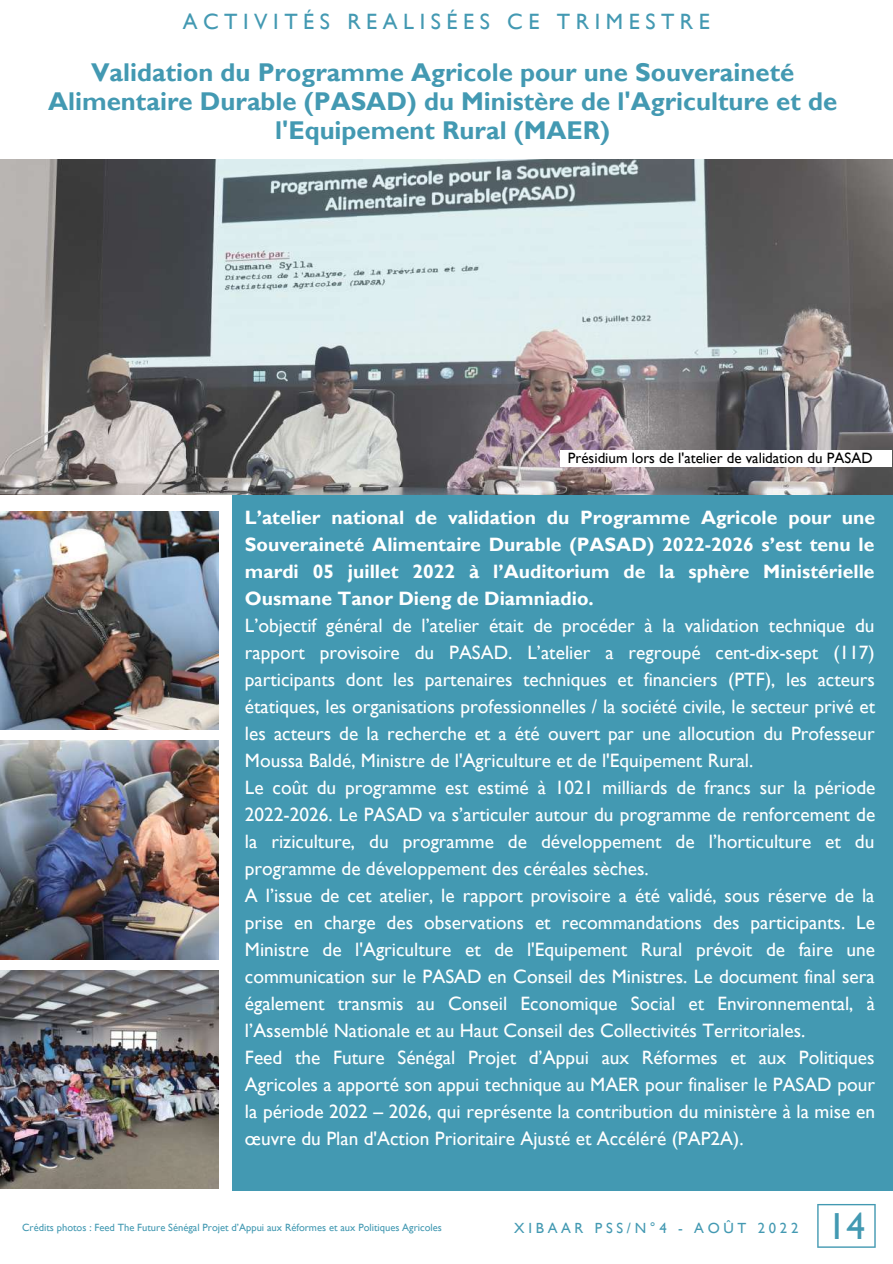
<style>
.page{position:relative;width:893px;height:1264px;background:#fff}
.page>*{position:absolute;margin:0;border:0;box-sizing:border-box;transform-origin:0 0}
.t1{font:37.65px "Gill Sans";color:#4399b2}
.t2{font:700 25.65px/29.2px "Gill Sans";color:#4399b2;text-align:center}
.t3{font:22.2px "Gill Sans";letter-spacing:.25em;color:#4399b2}
.t4{font:19.35px/27px "Gill Sans";color:#fff}
.t5{font:700 19.35px/27px "Gill Sans";color:#fff;text-align:justify}
.t6{font:15px "Gill Sans";color:#000}
.t7{font:14.7px "Gill Sans";letter-spacing:.25em;color:#4399b2}
.t8{font:10.5px "Gill Sans";color:#4399b2}
</style>
<div class="page">
<div style="left:232px;top:457px;width:660px;height:733px;background:#4399b2"></div>
<img style="left:0;top:159px;width:892px;height:335px">
<img style="left:0;top:970px;width:218px;height:218px">
<img style="left:0;top:741px;width:218px;height:218px">
<img style="left:0;top:511px;width:218px;height:218px">
<svg style="left:817px;top:1204px;width:58px;height:43px"></svg>
<div style="left:560px;top:450px;width:331px;height:17px;background:#fff"></div>
<p class="t3" style="left:183px;top:8px;width:529px">ACTIVITÉS REALISÉES CE TRIMESTRE</p>
<h2 class="t2" style="left:48px;top:57px;width:790px">Validation du Programme Agricole pour une Souveraineté<br>Alimentaire Durable (PASAD) du Ministère de l'Agriculture et de l'Equipement Rural (MAER)</h2>
<p class="t6" style="left:568px;top:449px;width:306px">Présidium lors de l'atelier de validation du PASAD</p>
<p class="t5" style="left:245px;top:503px;width:631px">L’atelier national de validation du Programme Agricole pour une Souveraineté Alimentaire Durable (PASAD) 2022-2026 s’est tenu le mardi 05 juillet 2022 à l’Auditorium de la sphère Ministérielle Ousmane Tanor Dieng de Diamniadio.</p>
<p class="t4" style="left:245px;top:611px;width:632px">L’objectif général de l’atelier était de procéder à la validation technique du rapport provisoire du PASAD. L’atelier a regroupé cent-dix-sept (117) participants dont les partenaires techniques et financiers (PTF), les acteurs étatiques, les organisations professionnelles / la société civile, le secteur privé et les acteurs de la recherche et a été ouvert par une allocution du Professeur Moussa Baldé, Ministre de l'Agriculture et de l'Equipement Rural.<br>Le coût du programme est estimé à 1021 milliards de francs sur la période 2022-2026. Le PASAD va s’articuler autour du programme de renforcement de la riziculture, du programme de développement de l’horticulture et du programme de développement des céréales sèches.<br>A l’issue de cet atelier, le rapport provisoire a été validé, sous réserve de la prise en charge des observations et recommandations des participants. Le Ministre de l'Agriculture et de l'Equipement Rural prévoit de faire une communication sur le PASAD en Conseil des Ministres. Le document final sera également transmis au Conseil Economique Social et Environnemental, à l’Assemblé Nationale et au Haut Conseil des Collectivités Territoriales.<br>Feed the Future Sénégal Projet d’Appui aux Réformes et aux Politiques Agricoles a apporté son appui technique au MAER pour finaliser le PASAD pour la période 2022 – 2026, qui représente la contribution du ministère à la mise en œuvre du Plan d'Action Prioritaire Ajusté et Accéléré (PAP2A).</p>
<p class="t8" style="left:22px;top:1221px;width:421px">Crédits photos : Feed The Future Sénégal Projet d’Appui aux Réformes et aux Politiques Agricoles</p>
<p class="t7" style="left:514px;top:1219px;width:285px">XIBAAR PSS/N°4 - AOÛT 2022</p>
<h1 class="t1" style="left:827px;top:1203px;width:39px">14</h1>
</div>
